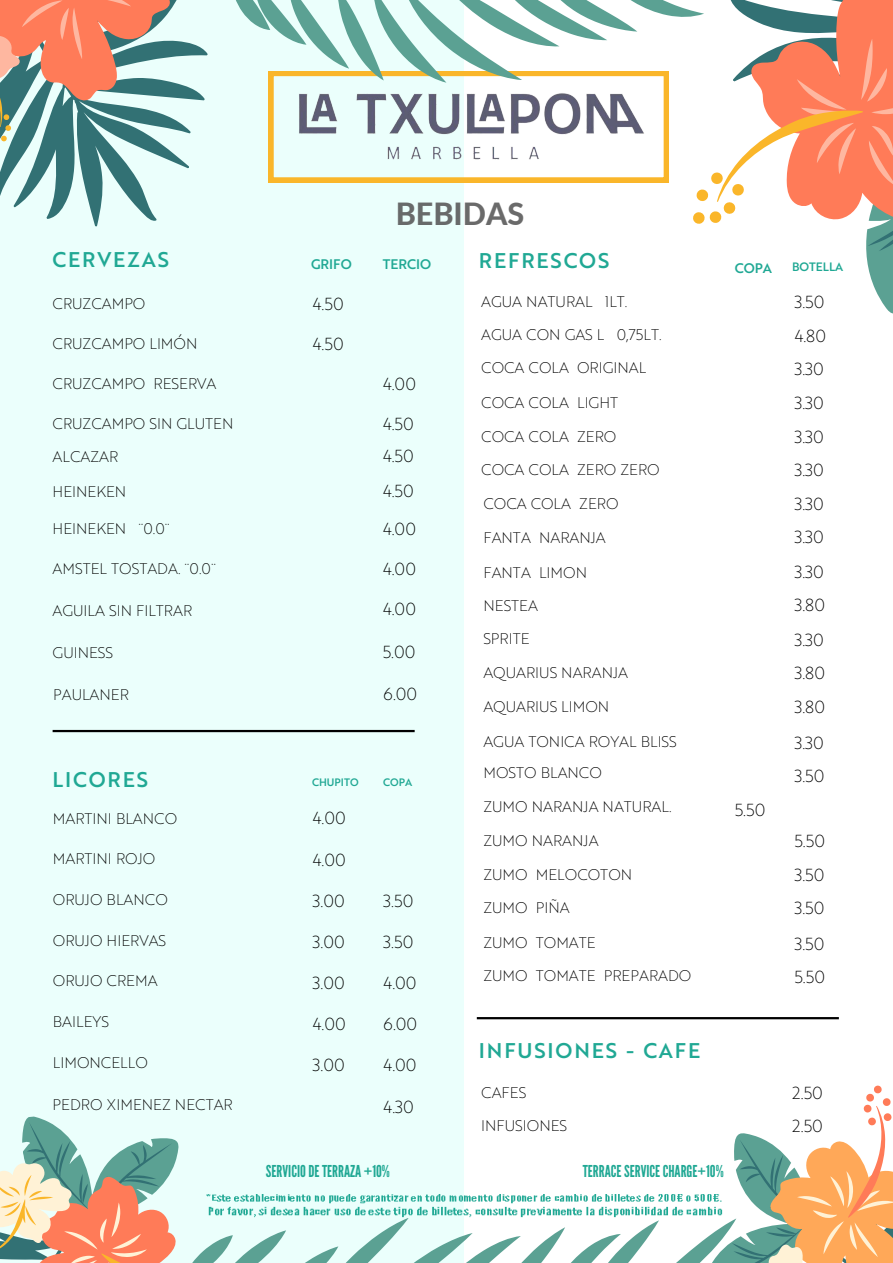
<style>
.page{position:relative;width:893px;height:1263px;background:#fff}
.page>*{position:absolute;margin:0;border:0;box-sizing:border-box;transform-origin:0 0}
.t1{font:800 30.53px "Lato";color:#545454}
.t2{font:20.7px "Brother 1816 Medium";letter-spacing:.09em;color:#20a894}
.t3{font:16.95px "Brother 1816 Thin";color:#000}
.t4{font:16.35px "League Gothic";color:#20a894}
.t5{font:15px "Brother 1816 Thin";color:#000}
.t6{font:13.5px "Brother 1816 Medium";color:#20a894}
.t7{font:11.85px "Brother 1816 Medium";color:#20a894}
.t8{font:10.5px "Brother 1816 Medium";color:#20a894}
</style>
<div class="page">
<div style="left:0;top:0;width:463px;height:1263px;background:#ebfffc"></div>
<svg style="left:269px;top:154px;width:398px;height:28px"></svg>
<hr style="left:53px;top:730px;width:362px;height:2px;background:#000">
<hr style="left:477px;top:1017px;width:362px;height:2px;background:#000">
<svg style="left:250px;top:0;width:417px;height:154px"></svg>
<svg style="left:0;top:0;width:250px;height:227px"></svg>
<svg style="left:0;top:0;width:195px;height:168px"></svg>
<svg style="left:667px;top:2px;width:13px;height:181px"></svg>
<svg style="left:680px;top:0;width:213px;height:314px"></svg>
<svg style="left:234px;top:1194px;width:461px;height:69px"></svg>
<svg style="left:695px;top:1085px;width:198px;height:178px"></svg>
<svg style="left:0;top:1116px;width:234px;height:147px"></svg>
<h4 class="t2" style="left:53px;top:245px;width:118px">CERVEZAS</h4>
<h4 class="t5" style="left:53px;top:292px;width:94px">CRUZCAMPO</h4>
<h1 class="t1" style="left:395px;top:195px;width:130px">BEBIDAS</h1>
<h5 class="t6" style="left:311px;top:254px;width:42px">GRIFO</h5>
<h4 class="t6" style="left:383px;top:254px;width:50px">TERCIO</h4>
<h4 class="t3" style="left:312px;top:291px;width:33px">4.50</h4>
<h4 class="t2" style="left:479px;top:245px;width:132px">REFRESCOS</h4>
<h5 class="t5" style="left:481px;top:291px;width:148px">AGUA NATURAL 1LT.</h5>
<h5 class="t6" style="left:735px;top:258px;width:39px">COPA</h5>
<p class="t7" style="left:792px;top:258px;width:53px">BOTELLA</p>
<p class="t3" style="left:794px;top:290px;width:32px">3.50</p>
<h5 class="t5" style="left:53px;top:333px;width:146px">CRUZCAMPO LIMÓN</h5>
<h4 class="t3" style="left:312px;top:331px;width:33px">4.50</h4>
<h5 class="t5" style="left:53px;top:373px;width:165px">CRUZCAMPO RESERVA</h5>
<h5 class="t3" style="left:383px;top:371px;width:35px">4.00</h5>
<h4 class="t5" style="left:53px;top:413px;width:182px">CRUZCAMPO SIN GLUTEN</h4>
<h5 class="t3" style="left:383px;top:411px;width:33px">4.50</h5>
<h5 class="t5" style="left:53px;top:446px;width:67px">ALCAZAR</h5>
<h4 class="t3" style="left:383px;top:444px;width:33px">4.50</h4>
<h4 class="t5" style="left:53px;top:480px;width:75px">HEINEKEN</h4>
<h5 class="t3" style="left:383px;top:479px;width:33px">4.50</h5>
<h4 class="t5" style="left:53px;top:518px;width:119px">HEINEKEN ¨0.0¨</h4>
<h5 class="t3" style="left:383px;top:516px;width:35px">4.00</h5>
<h5 class="t5" style="left:53px;top:558px;width:165px">AMSTEL TOSTADA. ¨0.0¨</h5>
<h4 class="t3" style="left:383px;top:556px;width:35px">4.00</h4>
<h5 class="t5" style="left:53px;top:599px;width:141px">AGUILA SIN FILTRAR</h5>
<h4 class="t3" style="left:383px;top:597px;width:35px">4.00</h4>
<h4 class="t5" style="left:53px;top:641px;width:62px">GUINESS</h4>
<h5 class="t3" style="left:383px;top:639px;width:34px">5.00</h5>
<h5 class="t5" style="left:53px;top:683px;width:77px">PAULANER</h5>
<h4 class="t3" style="left:383px;top:681px;width:36px">6.00</h4>
<h2 class="t2" style="left:53px;top:764px;width:97px">LICORES</h2>
<h4 class="t5" style="left:53px;top:807px;width:126px">MARTINI BLANCO</h4>
<h5 class="t5" style="left:53px;top:848px;width:104px">MARTINI ROJO</h5>
<h4 class="t5" style="left:53px;top:889px;width:116px">ORUJO BLANCO</h4>
<h4 class="t8" style="left:312px;top:774px;width:48px">CHUPITO</h4>
<h4 class="t8" style="left:383px;top:774px;width:31px">COPA</h4>
<h5 class="t3" style="left:312px;top:806px;width:35px">4.00</h5>
<h5 class="t3" style="left:312px;top:847px;width:35px">4.00</h5>
<h4 class="t3" style="left:312px;top:888px;width:34px">3.00</h4>
<h5 class="t3" style="left:383px;top:888px;width:32px">3.50</h5>
<h5 class="t5" style="left:53px;top:929px;width:115px">ORUJO HIERVAS</h5>
<h4 class="t3" style="left:312px;top:929px;width:34px">3.00</h4>
<h4 class="t3" style="left:383px;top:929px;width:32px">3.50</h4>
<h5 class="t5" style="left:53px;top:970px;width:106px">ORUJO CREMA</h5>
<h4 class="t3" style="left:312px;top:970px;width:34px">3.00</h4>
<h4 class="t3" style="left:383px;top:970px;width:35px">4.00</h4>
<h5 class="t5" style="left:53px;top:1010px;width:58px">BAILEYS</h5>
<h4 class="t3" style="left:312px;top:1011px;width:35px">4.00</h4>
<h4 class="t3" style="left:383px;top:1011px;width:36px">6.00</h4>
<p class="t5" style="left:53px;top:1051px;width:96px">LIMONCELLO</p>
<p class="t3" style="left:312px;top:1053px;width:34px">3.00</p>
<h4 class="t3" style="left:383px;top:1053px;width:35px">4.00</h4>
<h6 class="t5" style="left:53px;top:1094px;width:182px">PEDRO XIMENEZ NECTAR</h6>
<p class="t3" style="left:383px;top:1095px;width:32px">4.30</p>
<h5 class="t4" style="left:266px;top:1162px;width:125px">SERVICIODETERRAZA +10%</h5>
<h4 class="t5" style="left:481px;top:324px;width:182px">AGUA CON GAS L 0,75LT.</h4>
<p class="t3" style="left:794px;top:323px;width:33px">4.80</p>
<h4 class="t5" style="left:481px;top:357px;width:166px">COCA COLA ORIGINAL</h4>
<h4 class="t3" style="left:794px;top:356px;width:31px">3.30</h4>
<p class="t5" style="left:481px;top:391px;width:138px">COCA COLA LIGHT</p>
<p class="t3" style="left:794px;top:391px;width:31px">3.30</p>
<h2 class="t5" style="left:481px;top:426px;width:137px">COCA COLA ZERO</h2>
<h1 class="t3" style="left:794px;top:425px;width:31px">3.30</h1>
<h5 class="t5" style="left:481px;top:459px;width:180px">COCA COLA ZERO ZERO</h5>
<h5 class="t3" style="left:794px;top:458px;width:31px">3.30</h5>
<h4 class="t5" style="left:483px;top:493px;width:137px">COCA COLA ZERO</h4>
<h5 class="t3" style="left:794px;top:491px;width:31px">3.30</h5>
<h4 class="t5" style="left:483px;top:526px;width:124px">FANTA NARANJA</h4>
<h5 class="t3" style="left:794px;top:524px;width:31px">3.30</h5>
<h4 class="t5" style="left:483px;top:562px;width:105px">FANTA LIMON</h4>
<h5 class="t3" style="left:794px;top:560px;width:31px">3.30</h5>
<h4 class="t5" style="left:483px;top:595px;width:56px">NESTEA</h4>
<h5 class="t3" style="left:794px;top:593px;width:32px">3.80</h5>
<h4 class="t5" style="left:483px;top:628px;width:48px">SPRITE</h4>
<h5 class="t3" style="left:794px;top:627px;width:31px">3.30</h5>
<h4 class="t5" style="left:483px;top:661px;width:146px">AQUARIUS NARANJA</h4>
<h5 class="t3" style="left:794px;top:660px;width:32px">3.80</h5>
<h4 class="t5" style="left:483px;top:695px;width:127px">AQUARIUS LIMON</h4>
<h5 class="t3" style="left:794px;top:695px;width:32px">3.80</h5>
<h5 class="t5" style="left:483px;top:731px;width:195px">AGUA TONICA ROYAL BLISS</h5>
<h4 class="t3" style="left:794px;top:730px;width:31px">3.30</h4>
<h4 class="t5" style="left:483px;top:762px;width:120px">MOSTO BLANCO</h4>
<h4 class="t3" style="left:794px;top:763px;width:32px">3.50</h4>
<h4 class="t5" style="left:483px;top:796px;width:190px">ZUMO NARANJA NATURAL.</h4>
<h5 class="t3" style="left:735px;top:798px;width:32px">5.50</h5>
<h4 class="t5" style="left:483px;top:829px;width:117px">ZUMO NARANJA</h4>
<h5 class="t3" style="left:794px;top:828px;width:32px">5.50</h5>
<h4 class="t5" style="left:483px;top:863px;width:150px">ZUMO MELOCOTON</h4>
<h5 class="t3" style="left:794px;top:863px;width:32px">3.50</h5>
<h4 class="t5" style="left:483px;top:896px;width:88px">ZUMO PIÑA</h4>
<h5 class="t3" style="left:794px;top:896px;width:32px">3.50</h5>
<h4 class="t5" style="left:483px;top:932px;width:114px">ZUMO TOMATE</h4>
<h5 class="t3" style="left:794px;top:931px;width:32px">3.50</h5>
<h5 class="t5" style="left:483px;top:965px;width:209px">ZUMO TOMATE PREPARADO</h5>
<h5 class="t3" style="left:794px;top:964px;width:32px">5.50</h5>
<h4 class="t2" style="left:479px;top:1035px;width:223px">INFUSIONES - CAFE</h4>
<h2 class="t5" style="left:481px;top:1081px;width:47px">CAFES</h2>
<h5 class="t3" style="left:792px;top:1080px;width:32px">2.50</h5>
<h4 class="t5" style="left:481px;top:1114px;width:87px">INFUSIONES</h4>
<p class="t3" style="left:792px;top:1114px;width:32px">2.50</p>
<h4 class="t4" style="left:583px;top:1162px;width:142px">TERRACESERVICECHARGE+10%</h4>
</div>
